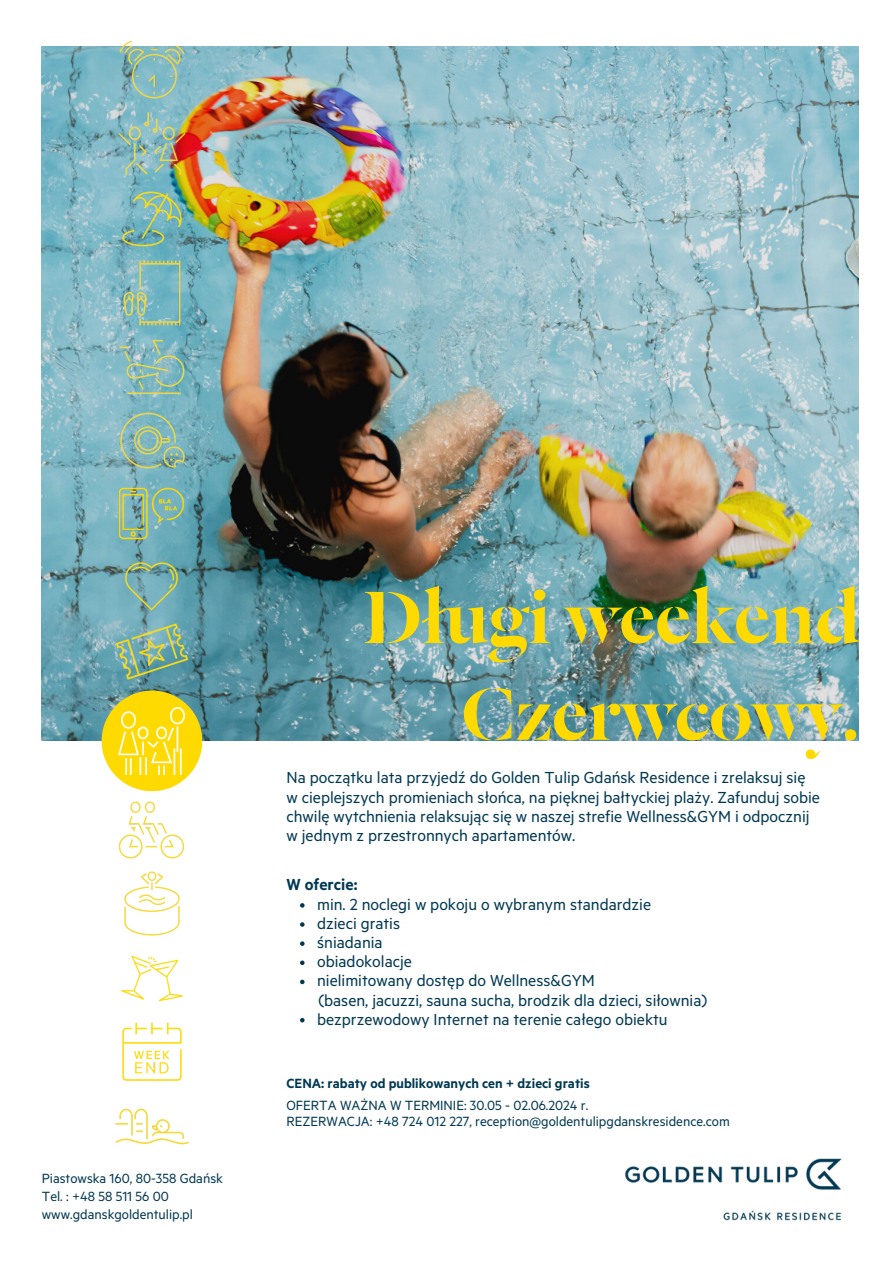
<style>
.page{position:relative;width:894px;height:1264px;background:#fff}
.page>*{position:absolute;margin:0;border:0;box-sizing:border-box;transform-origin:0 0}
.t1{font:500 81px "Dala Floda";color:#feda00}
.t2{font:18px "Metric";color:#003852}
.t3{font:600 18px "Metric";color:#003852}
.t4{font:15px "Metric";color:#003852}
.t5{font:600 15px "Metric";color:#003852}
</style>
<div class="page">
<img style="left:42px;top:46px;width:815px;height:694px">
<img style="left:625px;top:1158px;width:217px;height:63px">
<img style="left:99px;top:40px;width:107px;height:49px">
<img style="left:98px;top:272px;width:107px;height:42px">
<img style="left:97px;top:89px;width:109px;height:109px">
<img style="left:98px;top:314px;width:107px;height:106px">
<img style="left:87px;top:587px;width:129px;height:129px">
<img style="left:98px;top:165px;width:107px;height:107px">
<img style="left:98px;top:568px;width:108px;height:73px">
<img style="left:124px;top:884px;width:56px;height:39px">
<img style="left:116px;top:776px;width:72px;height:108px">
<img style="left:122px;top:1033px;width:60px;height:32px">
<img style="left:115px;top:1065px;width:74px;height:80px">
<div style="left:102px;top:690px;width:100px;height:101px;background:#feda00;border-radius:50%"></div>
<img style="left:119px;top:707px;width:65px;height:67px">
<img style="left:120px;top:923px;width:63px;height:110px">
<img style="left:99px;top:387px;width:106px;height:73px">
<img style="left:98px;top:460px;width:108px;height:108px">
<svg style="left:300px;top:903px;width:4px;height:4px"></svg>
<svg style="left:300px;top:922px;width:4px;height:4px"></svg>
<svg style="left:300px;top:941px;width:4px;height:4px"></svg>
<svg style="left:300px;top:960px;width:4px;height:5px"></svg>
<svg style="left:300px;top:979px;width:4px;height:5px"></svg>
<svg style="left:300px;top:1018px;width:4px;height:4px"></svg>
<p class="t4" style="left:42px;top:1171px;width:182px">Piastowska 160, 80-358 Gdańsk</p>
<p class="t4" style="left:42px;top:1189px;width:129px">Tel. : +48 58 511 56 00</p>
<p class="t4" style="left:42px;top:1207px;width:152px">www.gdanskgoldentulip.pl</p>
<p class="t1" style="left:362px;top:582px;width:499px">Długi weekend</p>
<p class="t1" style="left:461px;top:679px;width:400px">Czerwcowy.</p>
<p class="t2" style="left:286px;top:770px;width:520px">Na początku lata przyjedź do Golden Tulip Gdańsk Residence i zrelaksuj się</p>
<p class="t2" style="left:286px;top:789px;width:535px">w cieplejszych promieniach słońca, na pięknej bałtyckiej plaży. Zafunduj sobie</p>
<p class="t2" style="left:286px;top:808px;width:524px">chwilę wytchnienia relaksując się w naszej strefie Wellness&amp;GYM i odpocznij</p>
<p class="t2" style="left:286px;top:827px;width:290px">w jednym z przestronnych apartamentów.</p>
<p class="t3" style="left:286px;top:876px;width:72px">W ofercie:</p>
<p class="t2" style="left:317px;top:896px;width:335px">min. 2 noclegi w pokoju o wybranym standardzie</p>
<p class="t2" style="left:317px;top:915px;width:84px">dzieci gratis</p>
<p class="t2" style="left:317px;top:934px;width:67px">śniadania</p>
<p class="t2" style="left:317px;top:953px;width:96px">obiadokolacje</p>
<p class="t2" style="left:317px;top:972px;width:279px">nielimitowany dostęp do Wellness&amp;GYM</p>
<p class="t2" style="left:318px;top:992px;width:390px">(basen, jacuzzi, sauna sucha, brodzik dla dzieci, siłownia)</p>
<p class="t2" style="left:317px;top:1011px;width:352px">bezprzewodowy Internet na terenie całego obiektu</p>
<p class="t5" style="left:286px;top:1076px;width:304px">CENA: rabaty od publikowanych cen + dzieci gratis</p>
<p class="t4" style="left:286px;top:1099px;width:303px">OFERTA WAŻNA W TERMINIE: 30.05 - 02.06.2024 r.</p>
<p class="t4" style="left:286px;top:1114px;width:444px">REZERWACJA: +48 724 012 227, reception@goldentulipgdanskresidence.com</p>
</div>
